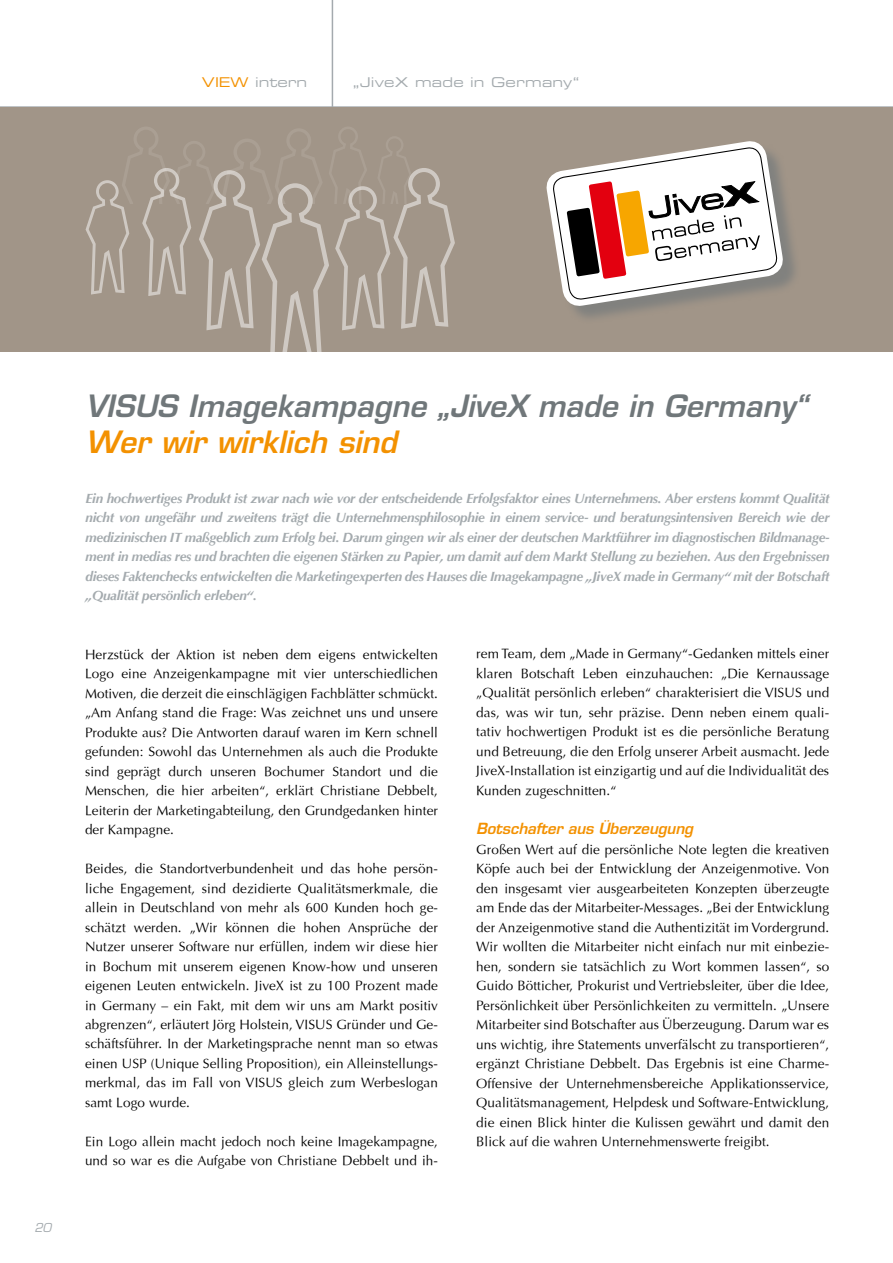
<style>
.page{position:relative;width:893px;height:1263px;background:#fff}
.page>*{position:absolute;margin:0;border:0;box-sizing:border-box;transform-origin:0 0}
.t1{font:italic 600 30px "Eurostile";color:#70777a}
.t2{font:italic 600 30px "Eurostile";color:#f39100}
.t3{font:italic 600 15px "Eurostile";letter-spacing:-.005em;color:#f39100}
.t4{font:13.5px/19.5px "Optima";letter-spacing:.005em;color:#000;text-align:justify}
.t5{font:italic 700 13.5px/19.5px "Optima";letter-spacing:-.02em;color:#a4aaae;text-align:justify}
.t6{font:13.5px "Eurostile Extended Two";letter-spacing:.01em;color:#a4aaae}
.t7{font:italic 12px "Eurostile";color:#a4aaae}
.s1{color:#f39100}
</style>
<div class="page">
<hr style="left:332px;top:0;width:1px;height:107px;background:#a4aaae">
<hr style="left:0;top:106px;width:893px;height:2px;background:#a4aaae">
<div style="left:0;top:108px;width:893px;height:244px;background:#a19588"></div>
<div style="left:549px;top:144px;width:252px;height:180px;background:#70777a;opacity:.65"></div>
<svg style="left:550px;top:106px;width:229px;height:218px"></svg>
<svg style="left:550px;top:145px;width:229px;height:157px;background:#cfbcb5"></svg>
<svg style="left:86px;top:127px;width:369px;height:225px"></svg>
<p class="t6" style="left:202px;top:73px;width:107px"><span class="s1">VIEW</span> intern</p>
<p class="t6" style="left:353px;top:73px;width:228px">„JiveX made in Germany“</p>
<p class="t7" style="left:34px;top:1220px;width:18px">20</p>
<h1 class="t1" style="left:86px;top:387px;width:723px">VISUS Imagekampagne „JiveX made in Germany“</h1>
<h1 class="t2" style="left:86px;top:423px;width:313px">Wer wir wirklich sind</h1>
<p class="t5" style="left:86px;top:488px;width:746px">Ein hochwertiges Produkt ist zwar nach wie vor der entscheidende Erfolgsfaktor eines Unternehmens. Aber erstens kommt Qualität nicht von ungefähr und zweitens trägt die Unternehmensphilosophie in einem service- und beratungsintensiven Bereich wie der medizinischen IT maßgeblich zum Erfolg bei. Darum gingen wir als einer der deutschen Marktführer im diagnostischen Bildmanage&shy;ment in medias res und brachten die eigenen Stärken zu Papier, um damit auf dem Markt Stellung zu beziehen. Aus den Ergebnissen dieses Faktenchecks entwickelten die Marketingexperten des Hauses die Imagekampagne „JiveX made in Germany“ mit der Botschaft „Qualität persönlich erleben“.</p>
<p class="t4" style="left:85px;top:644px;width:354px">Herzstück der Aktion ist neben dem eigens entwickelten Logo eine Anzeigenkampagne mit vier unterschiedlichen Motiven, die derzeit die einschlägigen Fachblätter schmückt. „Am Anfang stand die Frage: Was zeichnet uns und unsere Produkte aus? Die Antworten darauf waren im Kern schnell gefunden: Sowohl das Unternehmen als auch die Produkte sind geprägt durch unseren Bochumer Standort und die Menschen, die hier arbeiten“, erklärt Christiane Debbelt, Leiterin der Marketingabteilung, den Grundgedanken hinter der Kampagne.</p>
<p class="t4" style="left:85px;top:859px;width:354px">Beides, die Standortverbundenheit und das hohe persön&shy;liche Engagement, sind dezidierte Qualitätsmerkmale, die allein in Deutschland von mehr als 600 Kunden hoch ge&shy;schätzt werden. „Wir können die hohen Ansprüche der Nutzer unserer Software nur erfüllen, indem wir diese hier in Bochum mit unserem eigenen Know-how und unseren eigenen Leuten entwickeln. JiveX ist zu 100 Prozent made in Germany – ein Fakt, mit dem wir uns am Markt positiv abgrenzen“, erläutert Jörg Holstein, VISUS Gründer und Ge&shy;schäftsführer. In der Marketingsprache nennt man so etwas einen USP (Unique Selling Proposition), ein Alleinstellungs&shy;merkmal, das im Fall von VISUS gleich zum Werbeslogan samt Logo wurde.</p>
<p class="t4" style="left:85px;top:1132px;width:354px">Ein Logo allein macht jedoch noch keine Imagekampagne, und so war es die Aufgabe von Christiane Debbelt und ih-</p>
<p class="t4" style="left:476px;top:644px;width:354px">rem Team, dem „Made in Germany“-Gedanken mittels einer klaren Botschaft Leben einzuhauchen: „Die Kernaussage „Qualität persönlich erleben“ charakterisiert die VISUS und das, was wir tun, sehr präzise. Denn neben einem quali&shy;tativ hochwertigen Produkt ist es die persönliche Beratung und Betreuung, die den Erfolg unserer Arbeit ausmacht. Jede JiveX-Installation ist einzigartig und auf die Individualität des Kunden zugeschnitten.“</p>
<p class="t3" style="left:476px;top:819px;width:218px">Botschafter aus Überzeugung</p>
<p class="t4" style="left:476px;top:839px;width:354px">Großen Wert auf die persönliche Note legten die kreativen Köpfe auch bei der Entwicklung der Anzeigenmotive. Von den insgesamt vier ausgearbeiteten Konzepten überzeugte am Ende das der Mitarbeiter-Messages. „Bei der Entwicklung der Anzeigenmotive stand die Authentizität im Vordergrund.<br>Wir wollten die Mitarbeiter nicht einfach nur mit einbezie&shy;hen, sondern sie tatsächlich zu Wort kommen lassen“, so Guido Bötticher, Prokurist und Vertriebsleiter, über die Idee, Persönlichkeit über Persönlichkeiten zu vermitteln. „Unsere Mitarbeiter sind Botschafter aus Überzeugung. Darum war es uns wichtig, ihre Statements unverfälscht zu transportieren“, ergänzt Christiane Debbelt. Das Ergebnis ist eine Charme-Offensive der Unternehmensbereiche Applikationsservice, Qualitätsmanagement, Helpdesk und Software-Entwicklung, die einen Blick hinter die Kulissen gewährt und damit den Blick auf die wahren Unternehmenswerte freigibt.</p>
</div>
